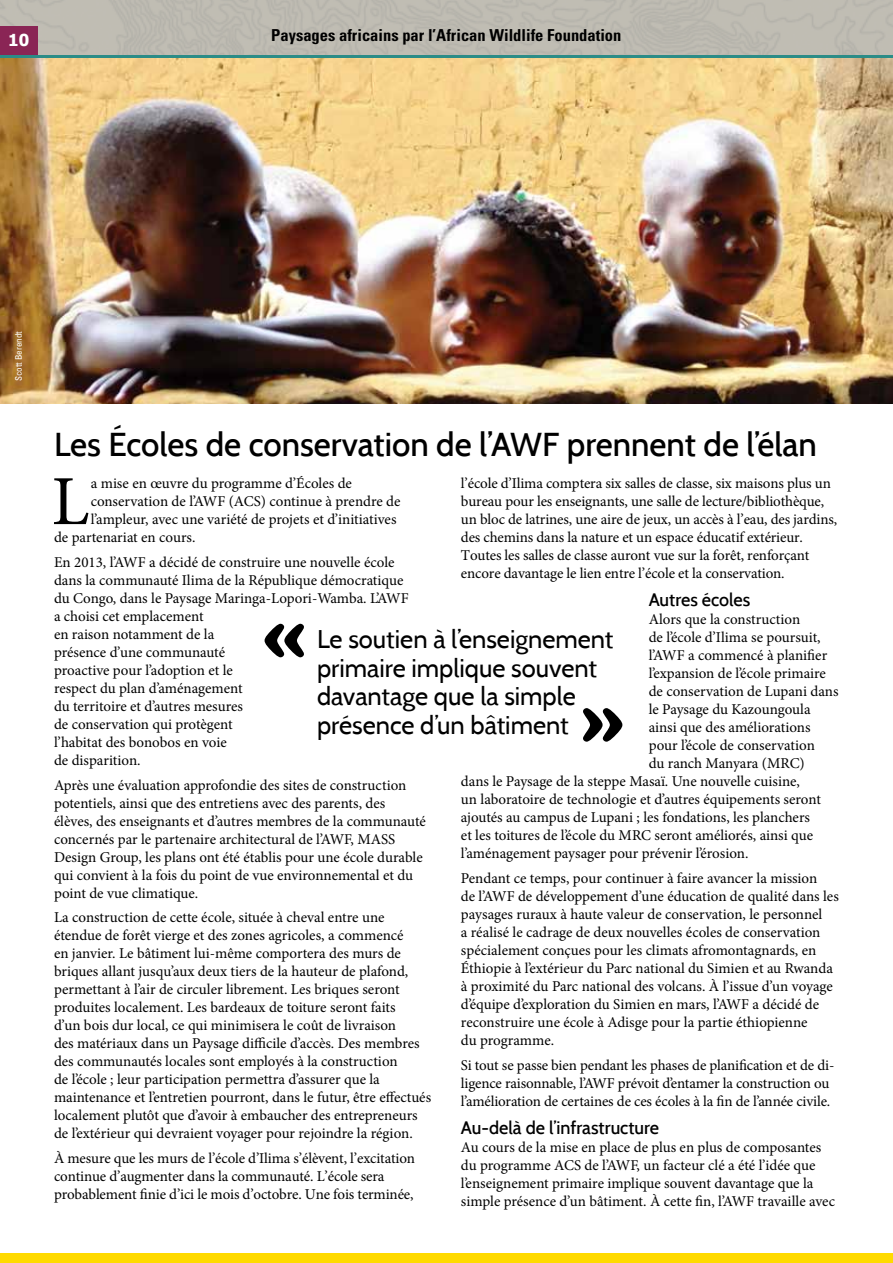
<style>
.page{position:relative;width:893px;height:1263px;background:#fff}
.page>*{position:absolute;margin:0;border:0;box-sizing:border-box;transform-origin:0 0}
.t1{font:70.35px "Minion Pro";color:#000}
.t2{font:500 33px "Cabin";color:#000}
.t3{font:25.5px/28.5px "Cabin";color:#000}
.t4{font:500 18px "Cabin";color:#000}
.t5{font:700 condensed 16.5px "Univers LT Std";color:#000}
.t6{font:700 16.5px "Tahoma";color:#fff}
.t7{font:15px/18px "Minion Pro";letter-spacing:-.005em;color:#000}
.t8{font:condensed 9px "Univers LT Std";color:#fff}
</style>
<div class="page">
<img style="left:0;top:0;width:893px;height:404px">
<div style="left:0;top:27px;width:37px;height:28px;background:#8a2555"></div>
<hr style="left:0;top:55px;width:893px;height:3px;background:#2b8c87">
<div style="left:0;top:1254px;width:893px;height:9px;background:#ffda00"></div>
<svg style="left:265px;top:624px;width:39px;height:33px"></svg>
<svg style="left:583px;top:708px;width:39px;height:34px"></svg>
<p class="t6" style="left:8px;top:28px;width:23px">10</p>
<p class="t5" style="left:271px;top:25px;width:352px">Paysages africains par l’African Wildlife Foundation</p>
<p class="t8" style="left:13px;top:381px;width:52px;rotate:-90deg">Scott Berendt</p>
<h2 class="t2" style="left:54px;top:425px;width:764px">Les Écoles de conservation de l’AWF prennent de l’élan</h2>
<h1 class="t1" style="left:51px;top:454px;width:39px">L</h1>
<p class="t7" style="left:91px;top:474px;width:263px">a mise en œuvre du programme d’Écoles de</p>
<p class="t7" style="left:461px;top:474px;width:378px">l’école d’Ilima comptera six salles de classe, six maisons plus un bureau pour les enseignants, une salle de lecture/bibliothèque, un bloc de latrines, une aire de jeux, un accès à l’eau, des jardins, des chemins dans la nature et un espace éducatif extérieur.<br>Toutes les salles de classe auront vue sur la forêt, renforçant encore davantage le lien entre l’école et la conservation.</p>
<p class="t4" style="left:649px;top:589px;width:103px">Autres écoles</p>
<p class="t7" style="left:649px;top:611px;width:153px">Alors que la construction</p>
<p class="t7" style="left:649px;top:629px;width:173px">de l’école d’Ilima se poursuit,</p>
<p class="t7" style="left:649px;top:647px;width:180px">l’AWF a commencé à planifier</p>
<p class="t7" style="left:649px;top:665px;width:179px">l’expansion de l’école primaire</p>
<p class="t7" style="left:649px;top:683px;width:191px">de conservation de Lupani dans</p>
<p class="t7" style="left:649px;top:701px;width:163px">le Paysage du Kazoungoula</p>
<p class="t7" style="left:649px;top:719px;width:163px">ainsi que des améliorations</p>
<p class="t7" style="left:649px;top:737px;width:168px">pour l’école de conservation</p>
<p class="t7" style="left:649px;top:755px;width:158px">du ranch Manyara (MRC)</p>
<p class="t7" style="left:461px;top:773px;width:340px">dans le Paysage de la steppe Masaï. Une nouvelle cuisine,</p>
<p class="t7" style="left:461px;top:791px;width:361px">un laboratoire de technologie et d’autres équipements seront</p>
<p class="t7" style="left:461px;top:809px;width:351px">ajoutés au campus de Lupani ; les fondations, les planchers</p>
<p class="t7" style="left:461px;top:827px;width:354px">et les toitures de l’école du MRC seront améliorés, ainsi que</p>
<p class="t7" style="left:461px;top:845px;width:289px">l’aménagement paysager pour prévenir l’érosion.</p>
<p class="t7" style="left:461px;top:869px;width:379px">Pendant ce temps, pour continuer à faire avancer la mission<br>de l’AWF de développement d’une éducation de qualité dans les paysages ruraux à haute valeur de conservation, le personnel<br>a réalisé le cadrage de deux nouvelles écoles de conservation spécialement conçues pour les climats afromontagnards, en Éthiopie à l’extérieur du Parc national du Simien et au Rwanda à proximité du Parc national des volcans. À l’issue d’un voyage d’équipe d’exploration du Simien en mars, l’AWF a décidé de reconstruire une école à Adisge pour la partie éthiopienne<br>du programme.</p>
<p class="t7" style="left:461px;top:1056px;width:375px">Si tout se passe bien pendant les phases de planification et de di&shy;ligence raisonnable, l’AWF prévoit d’entamer la construction ou l’amélioration de certaines de ces écoles à la fin de l’année civile.</p>
<p class="t4" style="left:461px;top:1117px;width:200px">Au-delà de l’infrastructure</p>
<p class="t7" style="left:461px;top:1139px;width:376px">Au cours de la mise en place de plus en plus de composantes du programme ACS de l’AWF, un facteur clé a été l’idée que l’enseignement primaire implique souvent davantage que la simple présence d’un bâtiment. À cette fin, l’AWF travaille avec</p>
<p class="t7" style="left:91px;top:492px;width:311px">conservation de l’AWF (ACS) continue à prendre de</p>
<p class="t7" style="left:91px;top:510px;width:307px">l’ampleur, avec une variété de projets et d’initiatives</p>
<p class="t7" style="left:54px;top:528px;width:143px">de partenariat en cours.</p>
<p class="t7" style="left:54px;top:553px;width:356px">En 2013, l’AWF a décidé de construire une nouvelle école dans la communauté Ilima de la République démocratique du Congo, dans le Paysage Maringa-Lopori-Wamba. L’AWF a choisi cet emplacement<br>en raison notamment de la<br>présence d’une communauté<br>proactive pour l’adoption et le<br>respect du plan d’aménagement<br>du territoire et d’autres mesures<br>de conservation qui protègent<br>l’habitat des bonobos en voie<br>de disparition.</p>
<p class="t7" style="left:54px;top:776px;width:373px">Après une évaluation approfondie des sites de construction potentiels, ainsi que des entretiens avec des parents, des élèves, des enseignants et d’autres membres de la communauté concernés par le partenaire architectural de l’AWF, MASS Design Group, les plans ont été établis pour une école durable qui convient à la fois du point de vue environnemental et du point de vue climatique.</p>
<p class="t7" style="left:54px;top:909px;width:379px">La construction de cette école, située à cheval entre une étendue de forêt vierge et des zones agricoles, a commencé<br>en janvier. Le bâtiment lui-même comportera des murs de briques allant jusqu’aux deux tiers de la hauteur de plafond, permettant à l’air de circuler librement. Les briques seront produites localement. Les bardeaux de toiture seront faits<br>d’un bois dur local, ce qui minimisera le coût de livraison<br>des matériaux dans un Paysage difficile d’accès. Des membres des communautés locales sont employés à la construction<br>de l’école ; leur participation permettra d’assurer que la maintenance et l’entretien pourront, dans le futur, être effectués localement plutôt que d’avoir à embaucher des entrepreneurs de l’extérieur qui devraient voyager pour rejoindre la région.</p>
<p class="t7" style="left:54px;top:1149px;width:363px">À mesure que les murs de l’école d’Ilima s’élèvent, l’excitation continue d’augmenter dans la communauté. L’école sera probablement finie d’ici le mois d’octobre. Une fois terminée,</p>
<h3 class="t3" style="left:317px;top:625px;width:298px">Le soutien à l’enseignement primaire implique souvent davantage que la simple présence d’un bâtiment</h3>
</div>
